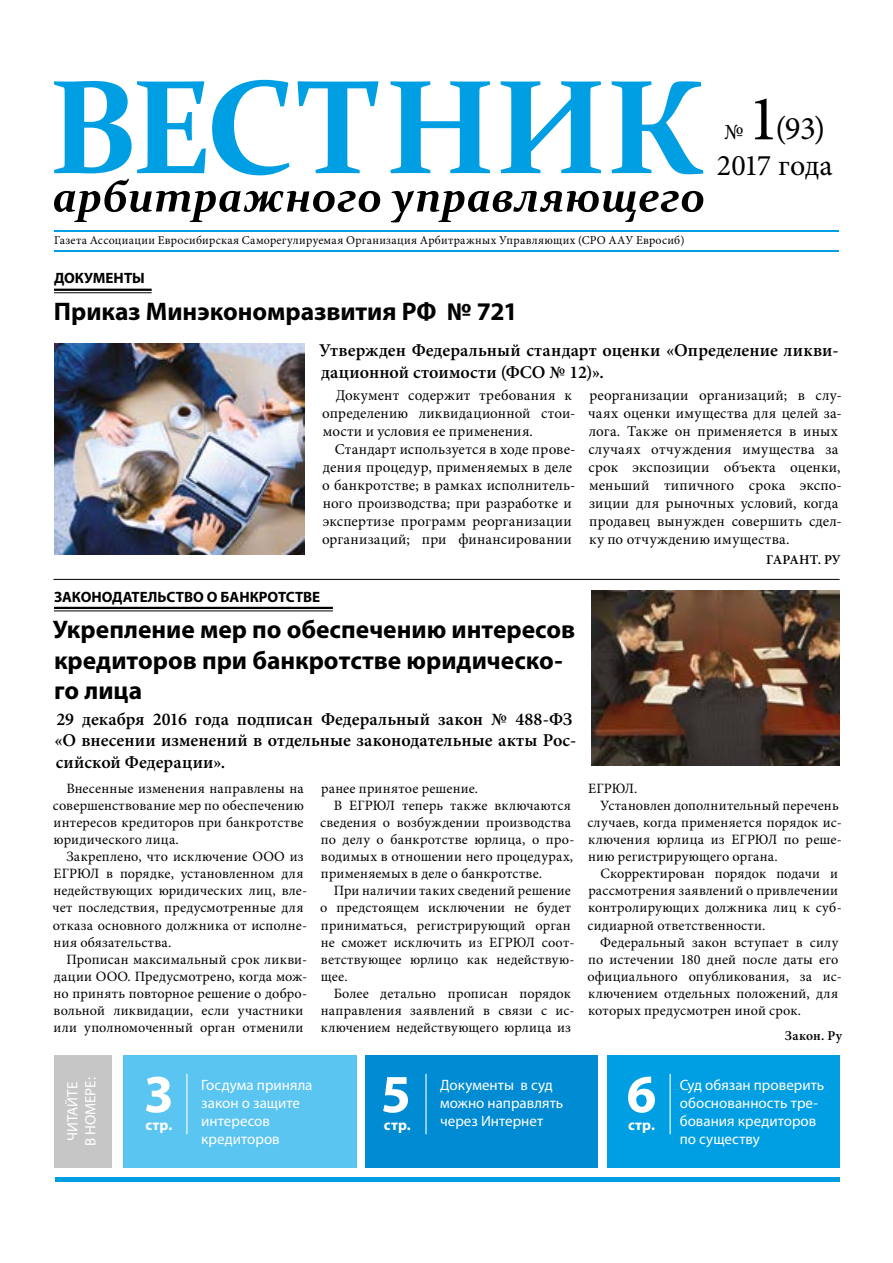
<style>
.page{position:relative;width:893px;height:1263px;background:#fff}
.page>*{position:absolute;margin:0;border:0;box-sizing:border-box;transform-origin:0 0}
.t1{font:700 54px "Myriad Pro";color:#fff}
.t2{font:33px "Minion Pro";color:#000}
.t3{font:30px "Minion Pro";letter-spacing:-.01em;color:#000}
.t4{font:700 25.5px/30.6px "Myriad Pro";color:#000}
.t5{font:22.5px "Minion Pro";color:#000}
.t6{font:600 18px/21.6px "Minion Pro";letter-spacing:.005em;color:#000}
.t7{font:15px/18px "Minion Pro";letter-spacing:.015em;color:#000}
.t8{font:15px/18px "Myriad Pro";color:#fff}
.t9{font:700 15px "Myriad Pro";color:#000}
.t10{font:700 15px "Myriad Pro";letter-spacing:.015em;color:#fff}
.t11{font:14.25px/17.1px "Minion Pro";letter-spacing:.015em;color:#000}
.t12{font:600 13.5px "Minion Pro";letter-spacing:.015em;color:#000}
.t13{font:12px "Minion Pro";letter-spacing:.025em;color:#000}
.s1{font-size:64.5px}
</style>
<div class="page">
<img style="left:54px;top:343px;width:250px;height:211px">
<img style="left:591px;top:590px;width:249px;height:175px">
<hr style="left:54px;top:231px;width:785px;height:1px;background:#009fe3">
<hr style="left:54px;top:250px;width:785px;height:1px;background:#009fe3">
<div style="left:55px;top:1177px;width:785px;height:5px;background:#009fe3"></div>
<svg style="left:54px;top:80px;width:649px;height:95px"></svg>
<svg style="left:54px;top:179px;width:649px;height:43px"></svg>
<hr style="left:54px;top:289px;width:98px;height:2px;background:#000">
<hr style="left:54px;top:292px;width:98px;height:1px;background:#000">
<hr style="left:54px;top:607px;width:279px;height:2px;background:#000">
<hr style="left:54px;top:610px;width:279px;height:1px;background:#000">
<div style="left:123px;top:1055px;width:233px;height:112px;background:#5bc5f2"></div>
<hr style="left:186px;top:1074px;width:1px;height:60px;background:#fff">
<div style="left:607px;top:1055px;width:233px;height:112px;background:#009fe3"></div>
<hr style="left:670px;top:1074px;width:1px;height:60px;background:#fff">
<div style="left:365px;top:1055px;width:233px;height:112px;background:#008bd2"></div>
<hr style="left:425px;top:1074px;width:2px;height:60px;background:#fff">
<div style="left:54px;top:1055px;width:57px;height:112px;background:#c6c6c6"></div>
<hr style="left:53px;top:579px;width:787px;height:1px;background:#000">
<p class="t13" style="left:54px;top:232px;width:632px">Газета Ассоциации Евросибирская Саморегулируемая Организация Арбитражных Управляющих (СРО ААУ Евросиб)</p>
<p class="t9" style="left:54px;top:269px;width:92px">ДОКУМЕНТЫ</p>
<h3 class="t4" style="left:54px;top:295px;width:465px">Приказ Минэкономразвития РФ № 721</h3>
<h2 class="t2" style="left:748px;top:107px;width:79px"><span class="s1">1</span>(93)</h2>
<h3 class="t3" style="left:717px;top:146px;width:117px">2017 года</h3>
<h3 class="t5" style="left:724px;top:117px;width:21px">№</h3>
<p class="t6" style="left:319px;top:339px;width:521px">Утвержден Федеральный стандарт оценки «Определение ликви&shy;дационной стоимости (ФСО № 12)».</p>
<p class="t7" style="left:322px;top:386px;width:255px;text-indent:14px">Документ содержит требования к определению ликвидационной стои&shy;мости и условия ее применения.</p>
<p class="t7" style="left:322px;top:440px;width:255px;text-indent:13px">Стандарт используется в ходе прове&shy;дения процедур, применяемых в деле о банкротстве; в рамках исполнитель&shy;ного производства; при разработке и экспертизе программ реорганизации организаций; при финансировании</p>
<p class="t9" style="left:54px;top:587px;width:268px">ЗАКОНОДАТЕЛЬСТВО О БАНКРОТСТВЕ</p>
<h3 class="t4" style="left:53px;top:613px;width:524px">Укрепление мер по обеспечению интересов кредиторов при банкротстве юридическо&shy;го лица</h3>
<p class="t6" style="left:54px;top:708px;width:523px">29 декабря 2016 года подписан Федеральный закон № 488-ФЗ «О внесении изменений в отдельные законодательные акты Рос&shy;сийской Федерации».</p>
<p class="t11" style="left:53px;top:780px;width:253px;text-align:justify;text-indent:14px">Внесенные изменения направлены на совершенствование мер по обеспечению интересов кредиторов при банкротстве юридического лица.</p>
<p class="t11" style="left:53px;top:848px;width:256px;text-indent:14px">Закреплено, что исключение ООО из ЕГРЮЛ в порядке, установленном для недействующих юридических лиц, вле&shy;чет последствия, предусмотренные для отказа основного должника от исполне&shy;ния обязательства.</p>
<p class="t11" style="left:54px;top:951px;width:255px;text-indent:13px">Прописан максимальный срок ликви&shy;дации ООО. Предусмотрено, когда мож&shy;но принять повторное решение о добро&shy;вольной ликвидации, если участники или уполномоченный орган отменили</p>
<p class="t11" style="left:321px;top:780px;width:159px">ранее принятое решение.</p>
<p class="t11" style="left:334px;top:797px;width:239px">В ЕГРЮЛ теперь также включаются</p>
<p class="t11" style="left:320px;top:814px;width:252px">сведения о возбуждении производства</p>
<p class="t11" style="left:321px;top:831px;width:255px">по делу о банкротстве юрлица, о про-</p>
<p class="t11" style="left:321px;top:848px;width:254px">водимых в отношении него процедурах,</p>
<p class="t11" style="left:321px;top:865px;width:223px">применяемых в деле о банкротстве.</p>
<p class="t11" style="left:334px;top:882px;width:239px">При наличии таких сведений решение</p>
<p class="t11" style="left:320px;top:899px;width:252px">о предстоящем исключении не будет</p>
<p class="t11" style="left:321px;top:916px;width:251px">приниматься, регистрирующий орган</p>
<p class="t11" style="left:321px;top:934px;width:255px">не сможет исключить из ЕГРЮЛ соот-</p>
<p class="t11" style="left:321px;top:951px;width:255px">ветствующее юрлицо как недействую-</p>
<p class="t11" style="left:321px;top:968px;width:28px">щее.</p>
<p class="t11" style="left:334px;top:985px;width:239px">Более детально прописан порядок</p>
<p class="t11" style="left:321px;top:1002px;width:255px">направления заявлений в связи с ис-</p>
<p class="t11" style="left:321px;top:1019px;width:252px">ключением недействующего юрлица из</p>
<p class="t7" style="left:588px;top:386px;width:255px">реорганизации организаций; в слу&shy;чаях оценки имущества для целей за&shy;лога. Также он применяется в иных случаях отчуждения имущества за срок экспозиции объекта оценки, меньший типичного срока экспо&shy;зиции для рыночных условий, когда продавец вынужден совершить сдел&shy;ку по отчуждению имущества.</p>
<p class="t12" style="left:766px;top:550px;width:76px">ГАРАНТ. РУ</p>
<p class="t11" style="left:588px;top:780px;width:51px">ЕГРЮЛ.</p>
<p class="t11" style="left:600px;top:797px;width:240px">Установлен дополнительный перечень</p>
<p class="t11" style="left:587px;top:814px;width:256px">случаев, когда применяется порядок ис-</p>
<p class="t11" style="left:588px;top:831px;width:255px">ключения юрлица из ЕГРЮЛ по реше-</p>
<p class="t11" style="left:588px;top:848px;width:191px">нию регистрирующего органа.</p>
<p class="t11" style="left:600px;top:865px;width:239px">Скорректирован порядок подачи и</p>
<p class="t11" style="left:588px;top:882px;width:251px">рассмотрения заявлений о привлечении</p>
<p class="t11" style="left:588px;top:899px;width:255px">контролирующих должника лиц к суб-</p>
<p class="t11" style="left:587px;top:916px;width:180px">сидиарной ответственности.</p>
<p class="t11" style="left:600px;top:934px;width:240px">Федеральный закон вступает в силу</p>
<p class="t11" style="left:588px;top:951px;width:252px">по истечении 180 дней после даты его</p>
<p class="t11" style="left:587px;top:968px;width:256px">официального опубликования, за ис-</p>
<p class="t11" style="left:588px;top:985px;width:251px">ключением отдельных положений, для</p>
<p class="t11" style="left:588px;top:1002px;width:215px">которых предусмотрен иной срок.</p>
<p class="t12" style="left:785px;top:1026px;width:59px">Закон. Ру</p>
<p class="t8" style="left:63px;top:1146px;width:70px;text-align:center;rotate:-90deg">ЧИТАЙТЕ<br>В НОМЕРЕ:</p>
<h1 class="t1" style="left:144px;top:1059px;width:31px">3</h1>
<p class="t10" style="left:145px;top:1115px;width:28px">стр.</p>
<p class="t8" style="left:201px;top:1075px;width:113px">Госдума приняла закон о защите интересов кредиторов</p>
<h1 class="t1" style="left:381px;top:1059px;width:31px">5</h1>
<p class="t10" style="left:384px;top:1115px;width:28px">стр.</p>
<p class="t8" style="left:440px;top:1075px;width:125px">Документы в суд можно направлять</p>
<p class="t8" style="left:440px;top:1111px;width:105px">через Интернет</p>
<h1 class="t1" style="left:626px;top:1059px;width:31px">6</h1>
<p class="t10" style="left:628px;top:1115px;width:28px">стр.</p>
<p class="t8" style="left:680px;top:1075px;width:146px">Суд обязан проверить обоснованность тре&shy;бования кредиторов по существу</p>
</div>
